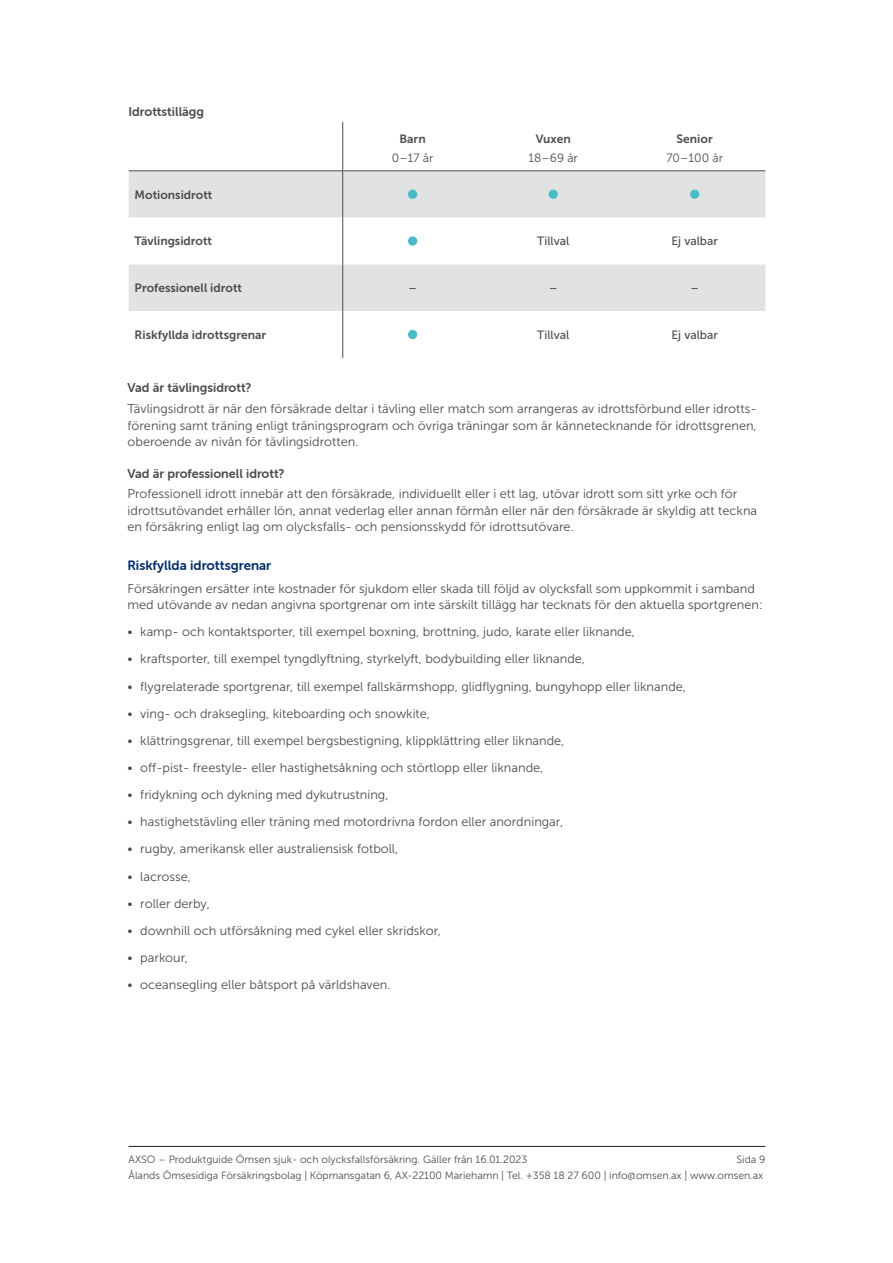
<style>
.page{position:relative;width:893px;height:1263px;background:#fff}
.page>*{position:absolute;margin:0;border:0;box-sizing:border-box;transform-origin:0 0}
.Mell_3{font:13.5px "Museo Sans Rounded 700";color:#002d67}
.Bröd_uppräkning{font:12.75px "Museo Sans 300";color:#4b4c4d}
.brödtext{font:12.75px/16.5px "Museo Sans 300";color:#4b4c4d}
.Mell_4_ej_med_i_inne{font:12.75px "Museo Sans Rounded 700";color:#4b4c4d}
.Tabell_centrerad{font:12px "Museo Sans 700";color:#4b4c4d}
.Tabell_överrub{font:12px/19.5px "Museo Sans 300";color:#4b4c4d;text-align:center}
.Tabell_centrerad-2{font:12px "Museo Sans 500";color:#4b4c4d}
.t1{font:10.5px/16.5px "Museo Sans 300";letter-spacing:-.005em;color:#4b4c4d}
.s1{font-family:"Museo Sans 700"}
</style>
<div class="page">
<hr style="left:129px;top:1146px;width:636px;height:1px;background:#231f20">
<div style="left:129px;top:171px;width:636px;height:47px;background:#e1e2e4"></div>
<svg style="left:129px;top:218px;width:636px;height:140px"></svg>
<hr style="left:342px;top:122px;width:1px;height:48px;background:#4b4c4d">
<hr style="left:129px;top:170px;width:214px;height:1px;background:#4b4c4d">
<hr style="left:342px;top:171px;width:1px;height:47px;background:#4b4c4d">
<hr style="left:343px;top:170px;width:139px;height:1px;background:#4b4c4d">
<hr style="left:482px;top:170px;width:142px;height:1px;background:#4b4c4d">
<hr style="left:624px;top:170px;width:141px;height:1px;background:#4b4c4d">
<hr style="left:342px;top:218px;width:1px;height:46px;background:#4b4c4d">
<hr style="left:342px;top:264px;width:1px;height:47px;background:#4b4c4d">
<hr style="left:342px;top:311px;width:1px;height:47px;background:#4b4c4d">
<div style="left:408px;top:190px;width:9px;height:9px;background:#4abac7;border-radius:50%"></div>
<div style="left:549px;top:190px;width:9px;height:9px;background:#4abac7;border-radius:50%"></div>
<div style="left:690px;top:190px;width:9px;height:9px;background:#4abac7;border-radius:50%"></div>
<div style="left:408px;top:236px;width:9px;height:10px;background:#4abac7;border-radius:50%"></div>
<div style="left:408px;top:330px;width:9px;height:9px;background:#4abac7;border-radius:50%"></div>
<p class="Mell_4_ej_med_i_inne" style="left:129px;top:104px;width:77px">Idrottstillägg</p>
<p class="Tabell_överrub" style="left:392px;top:129px;width:43px"><span class="s1">Barn<br></span>0–17 år</p>
<p class="Tabell_överrub" style="left:529px;top:129px;width:51px"><span class="s1">Vuxen<br></span>18–69 år</p>
<p class="Tabell_överrub" style="left:666px;top:129px;width:58px"><span class="s1">Senior<br></span>70–100 år</p>
<p class="Tabell_centrerad" style="left:135px;top:188px;width:79px">Motionsidrott</p>
<p class="Tabell_centrerad" style="left:135px;top:235px;width:79px">Tävlingsidrott</p>
<p class="Tabell_centrerad-2" style="left:537px;top:235px;width:34px">Tillval</p>
<p class="Tabell_centrerad-2" style="left:671px;top:235px;width:48px">Ej valbar</p>
<p class="Tabell_centrerad" style="left:135px;top:281px;width:109px">Professionell idrott</p>
<p class="Tabell_centrerad-2" style="left:408px;top:282px;width:10px">–</p>
<p class="Tabell_centrerad-2" style="left:549px;top:282px;width:10px">–</p>
<p class="Tabell_centrerad-2" style="left:690px;top:282px;width:10px">–</p>
<p class="Tabell_centrerad" style="left:135px;top:328px;width:133px">Riskfyllda idrottsgrenar</p>
<p class="Tabell_centrerad-2" style="left:537px;top:328px;width:34px">Tillval</p>
<p class="Tabell_centrerad-2" style="left:671px;top:328px;width:48px">Ej valbar</p>
<p class="Mell_4_ej_med_i_inne" style="left:128px;top:381px;width:125px">Vad är tävlingsidrott?</p>
<p class="brödtext" style="left:128px;top:401px;width:631px">Tävlingsidrott är när den försäkrade deltar i tävling eller match som arrangeras av idrottsförbund eller idrotts&shy;förening samt träning enligt träningsprogram och övriga träningar som är kännetecknande för idrottsgrenen, oberoende av nivån för tävlingsidrotten.</p>
<p class="Mell_4_ej_med_i_inne" style="left:128px;top:466px;width:159px">Vad är professionell idrott?</p>
<p class="brödtext" style="left:128px;top:486px;width:631px">Professionell idrott innebär att den försäkrade, individuellt eller i ett lag, utövar idrott som sitt yrke och för idrottsutövandet erhåller lön, annat vederlag eller annan förmån eller när den försäkrade är skyldig att teckna en försäkring enligt lag om olycksfalls- och pensionsskydd för idrottsutövare.</p>
<p class="Mell_3" style="left:128px;top:558px;width:145px">Riskfyllda idrottsgrenar</p>
<p class="brödtext" style="left:128px;top:580px;width:637px">Försäkringen ersätter inte kostnader för sjukdom eller skada till följd av olycksfall som uppkommit i samband med utövande av nedan angivna sportgrenar om inte särskilt tillägg har tecknats för den aktuella sportgrenen:</p>
<p class="Bröd_uppräkning" style="left:128px;top:625px;width:509px">• kamp- och kontaktsporter, till exempel boxning, brottning, judo, karate eller liknande,</p>
<p class="Bröd_uppräkning" style="left:128px;top:652px;width:459px">• kraftsporter, till exempel tyngdlyftning, styrkelyft, bodybuilding eller liknande,</p>
<p class="Bröd_uppräkning" style="left:128px;top:679px;width:560px">• flygrelaterade sportgrenar, till exempel fallskärmshopp, glidflygning, bungyhopp eller liknande,</p>
<p class="Bröd_uppräkning" style="left:128px;top:706px;width:304px">• ving- och draksegling, kiteboarding och snowkite,</p>
<p class="Bröd_uppräkning" style="left:128px;top:733px;width:438px">• klättringsgrenar, till exempel bergsbestigning, klippklättring eller liknande,</p>
<p class="Bröd_uppräkning" style="left:128px;top:761px;width:417px">• off-pist- freestyle- eller hastighetsåkning och störtlopp eller liknande,</p>
<p class="Bröd_uppräkning" style="left:128px;top:788px;width:262px">• fridykning och dykning med dykutrustning,</p>
<p class="Bröd_uppräkning" style="left:128px;top:815px;width:437px">• hastighetstävling eller träning med motordrivna fordon eller anordningar,</p>
<p class="Bröd_uppräkning" style="left:128px;top:842px;width:272px">• rugby, amerikansk eller australiensisk fotboll,</p>
<p class="Bröd_uppräkning" style="left:128px;top:869px;width:65px">• lacrosse,</p>
<p class="Bröd_uppräkning" style="left:128px;top:896px;width:84px">• roller derby,</p>
<p class="Bröd_uppräkning" style="left:128px;top:923px;width:315px">• downhill och utförsåkning med cykel eller skridskor,</p>
<p class="Bröd_uppräkning" style="left:128px;top:951px;width:62px">• parkour,</p>
<p class="Bröd_uppräkning" style="left:128px;top:978px;width:264px">• oceansegling eller båtsport på världshaven.</p>
<p class="t1" style="left:129px;top:1151px;width:636px">AXSO – Produktguide Ömsen sjuk- och olycksfallsförsäkring. Gäller från 16.01.2023<br>Ålands Ömsesidiga Försäkringsbolag | Köpmansgatan 6, AX-22100 Mariehamn | Tel. +358 18 27 600 | info@omsen.ax | www.omsen.ax</p>
<p class="t1" style="left:737px;top:1151px;width:30px">Sida 9</p>
</div>
